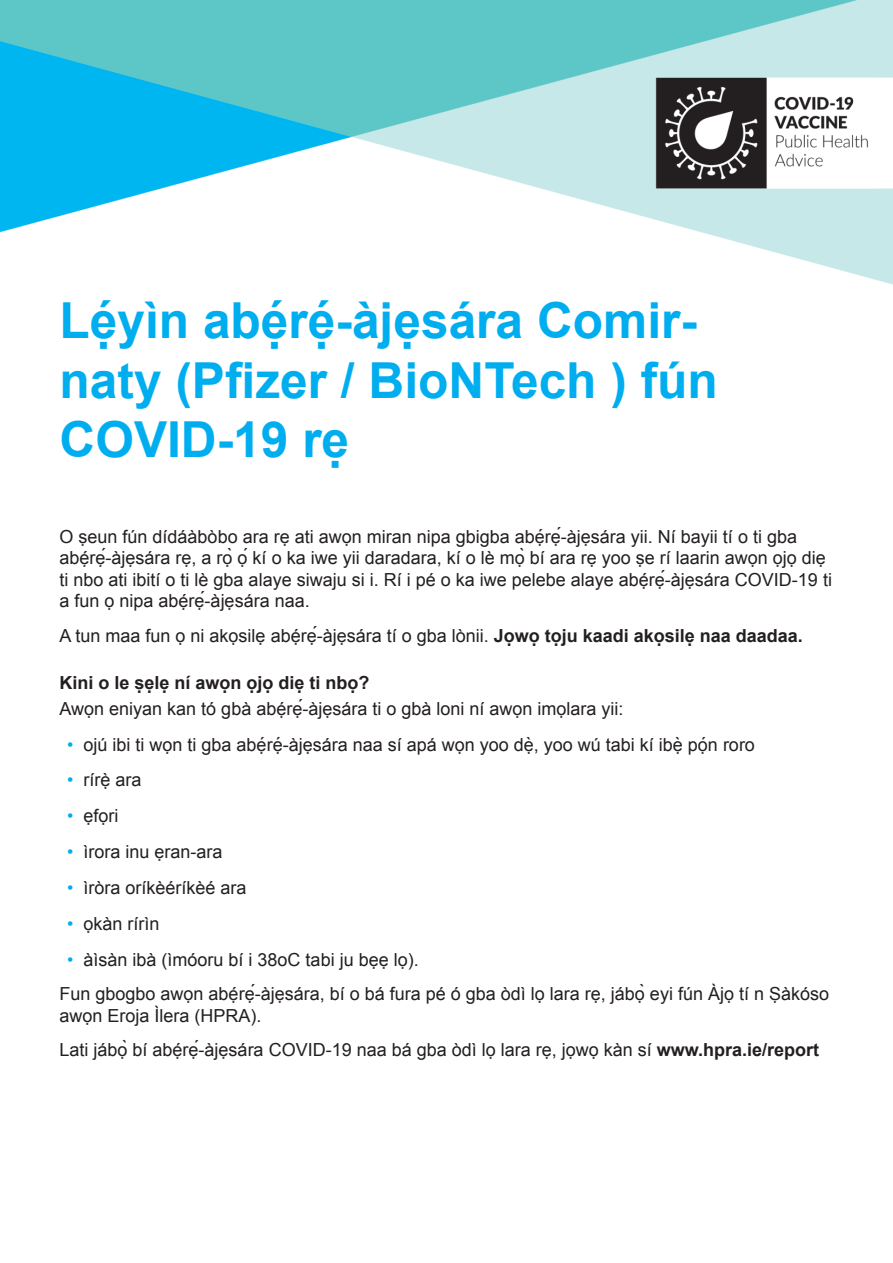
<style>
.page{position:relative;width:893px;height:1263px;background:#fff}
.page>*{position:absolute;margin:0;border:0;box-sizing:border-box;transform-origin:0 0}
.Heading{font:700 49.65px/59.6px "Arial";color:#00aeef}
.Paragraph_Body{font:18px/21.6px "Arial";color:#231f20}
.Secondary_heading{font:700 18px "Arial";color:#231f20}
.s1{font-weight:700}
.s2{color:#00aeef}
</style>
<div class="page">
<img style="left:0;top:0;width:893px;height:285px">
<p class="Heading" style="left:60px;top:293px;width:660px">Lẹ́yìn abẹ́rẹ́-àjẹsára Comir&shy;naty (Pfizer / BioNTech ) fún<br>COVID-19 rẹ</p>
<p class="Paragraph_Body" style="left:60px;top:526px;width:774px">O ṣeun fún dídáàbòbo ara rẹ ati awọn miran nipa gbigba abẹ́rẹ́-àjẹsára yii. Ní bayii tí o ti gba abẹ́rẹ́-àjẹsára rẹ, a rọ̀ọ́ kí o ka iwe yii daradara, kí o lè mọ̀bí ara rẹ yoo ṣe rí laarin awọn ọjọ diẹ ti nbo ati ibití o ti lè gba alaye siwaju si i. Rí i pé o ka iwe pelebe alaye abẹ́rẹ́-àjẹsára COVID-19 ti a fun ọ nipa abẹ́rẹ́-àjẹsára naa.</p>
<p class="Paragraph_Body" style="left:60px;top:625px;width:745px">A tun maa fun ọ ni akọsilẹ abẹ́rẹ́-àjẹsára tí o gba lònii. <span class="s1">Jọwọ tọju kaadi akọsilẹ naa daadaa.</span></p>
<p class="Secondary_heading" style="left:60px;top:671px;width:312px">Kini o le ṣẹlẹ ní awọn ọjọ diẹ ti nbọ?</p>
<p class="Paragraph_Body" style="left:60px;top:698px;width:565px">Awọn eniyan kan tó gbà abẹ́rẹ́-àjẹsára ti o gbà loni ní awọn imọlara yii:</p>
<p class="Paragraph_Body" style="left:67px;top:734px;width:689px"><span class="s2">•</span> ojú ibi ti wọn ti gba abẹ́rẹ́-àjẹsára naa sí apá wọn yoo dẹ̀, yoo wú tabi kí ibẹ̀ pọ́n roro</p>
<p class="Paragraph_Body" style="left:67px;top:769px;width:76px"><span class="s2">•</span> rírẹ̀ ara</p>
<p class="Paragraph_Body" style="left:67px;top:805px;width:53px"><span class="s2">•</span> ẹfọri</p>
<p class="Paragraph_Body" style="left:67px;top:841px;width:157px"><span class="s2">•</span> ìrora inu ẹran-ara</p>
<p class="Paragraph_Body" style="left:67px;top:877px;width:181px"><span class="s2">•</span> ìròra oríkèéríkèé ara</p>
<p class="Paragraph_Body" style="left:67px;top:913px;width:94px"><span class="s2">•</span> ọkàn rírìn</p>
<p class="Paragraph_Body" style="left:67px;top:949px;width:353px"><span class="s2">•</span> àìsàn ibà (ìmóoru bí i 38oC tabi ju bẹẹ lọ).</p>
<p class="Paragraph_Body" style="left:60px;top:983px;width:771px">Fun gbogbo awọn abẹ́rẹ́-àjẹsára, bí o bá fura pé ó gba òdì lọ lara rẹ, jábọ̀eyi fún Àjọ tí n Ṣàkóso awọn Eroja Ìlera (HPRA).</p>
<p class="Paragraph_Body" style="left:60px;top:1039px;width:761px">Lati jábọ̀bí abẹ́rẹ́-àjẹsára COVID-19 naa bá gba òdì lọ lara rẹ, jọwọ kàn sí <span class="s1">www.hpra.ie/report</span></p>
</div>
